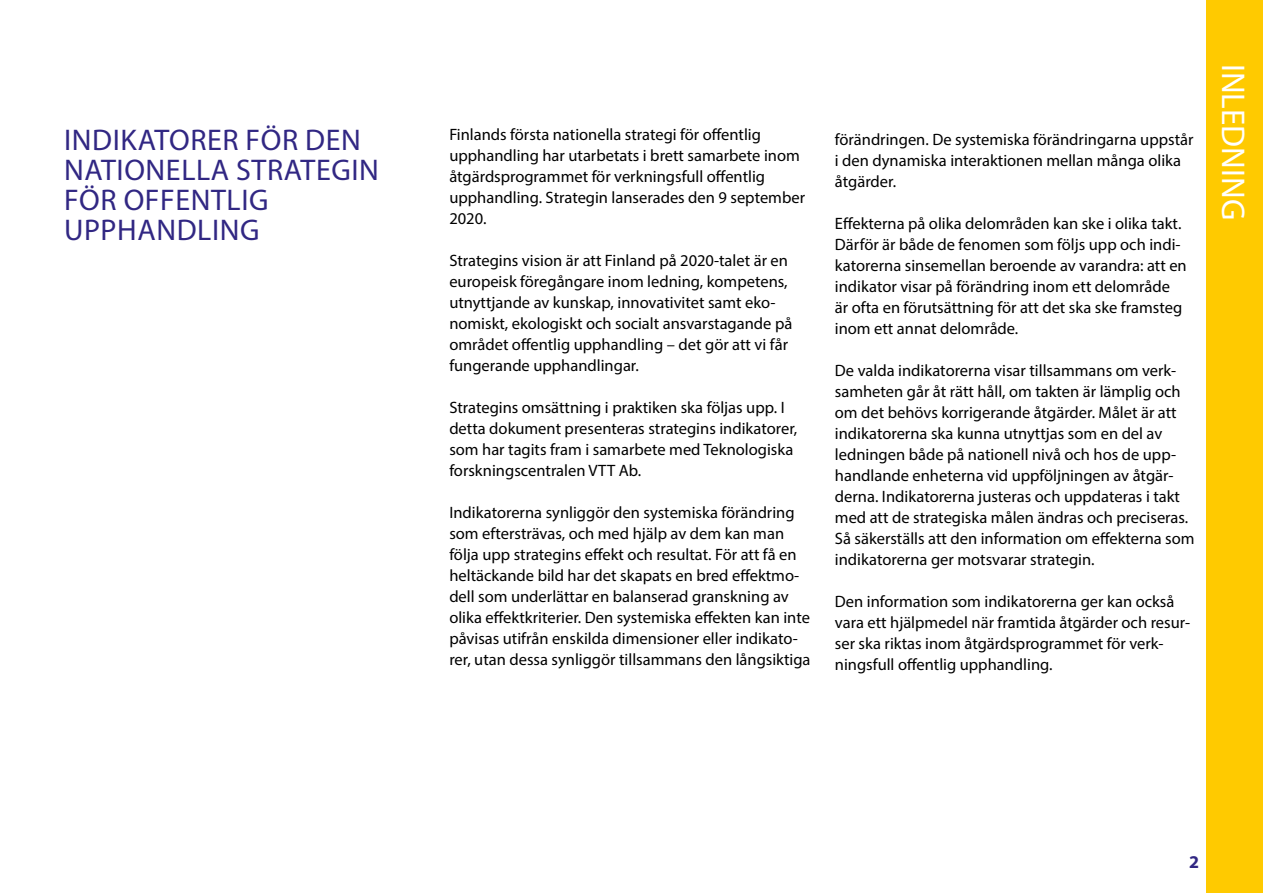
<style>
.page{position:relative;width:1263px;height:893px;background:#fff}
.page>*{position:absolute;margin:0;border:0;box-sizing:border-box;transform-origin:0 0}
.t1{font:33px "Myriad Pro";color:#fff}
.Väliotsikko{font:30px/30px "Myriad Pro";letter-spacing:.02em;color:#312783}
.t2{font:700 18px "Myriad Pro";color:#312783}
.Leipäteksti{font:16.5px/21px "Myriad Pro";color:#000}
</style>
<div class="page">
<div style="left:1206px;top:0;width:57px;height:893px;background:#ffca00"></div>
<h1 class="Väliotsikko" style="left:64px;top:125px;width:316px">INDIKATORER FÖR DEN<br>NATIONELLA STRATEGIN<br>FÖR OFFENTLIG<br>UPPHANDLING</h1>
<p class="Leipäteksti" style="left:449px;top:124px;width:357px">Finlands första nationella strategi för offentlig upphandling har utarbetats i brett samarbete inom åtgärdsprogrammet för verkningsfull offentlig upphandling. Strategin lanserades den 9 september 2020.</p>
<p class="Leipäteksti" style="left:449px;top:250px;width:344px">Strategins vision är att Finland på 2020-talet är en europeisk föregångare inom ledning, kompetens, utnyttjande av kunskap, innovativitet samt eko&shy;nomiskt, ekologiskt och socialt ansvarstagande på området offentlig upphandling – det gör att vi får fungerande upphandlingar.</p>
<p class="Leipäteksti" style="left:449px;top:397px;width:349px">Strategins omsättning i praktiken ska följas upp. I detta dokument presenteras strategins indikatorer, som har tagits fram i samarbete med Teknologiska forskningscentralen VTT Ab.</p>
<p class="Leipäteksti" style="left:449px;top:502px;width:363px">Indikatorerna synliggör den systemiska förändring som eftersträvas, och med hjälp av dem kan man följa upp strategins effekt och resultat. För att få en heltäckande bild har det skapats en bred effektmo&shy;dell som underlättar en balanserad granskning av olika effektkriterier. Den systemiska effekten kan inte påvisas utifrån enskilda dimensioner eller indikato&shy;rer, utan dessa synliggör tillsammans den långsiktiga</p>
<p class="Leipäteksti" style="left:835px;top:129px;width:360px">förändringen. De systemiska förändringarna uppstår i den dynamiska interaktionen mellan många olika åtgärder.</p>
<p class="Leipäteksti" style="left:835px;top:213px;width:353px">Effekterna på olika delområden kan ske i olika takt.<br>Därför är både de fenomen som följs upp och indi&shy;katorerna sinsemellan beroende av varandra: att en indikator visar på förändring inom ett delområde är ofta en förutsättning för att det ska ske framsteg inom ett annat delområde.</p>
<p class="Leipäteksti" style="left:835px;top:360px;width:361px">De valda indikatorerna visar tillsammans om verk&shy;samheten går åt rätt håll, om takten är lämplig och om det behövs korrigerande åtgärder. Målet är att indikatorerna ska kunna utnyttjas som en del av ledningen både på nationell nivå och hos de upp&shy;handlande enheterna vid uppföljningen av åtgär&shy;derna. Indikatorerna justeras och uppdateras i takt med att de strategiska målen ändras och preciseras.<br>Så säkerställs att den information om effekterna som indikatorerna ger motsvarar strategin.</p>
<p class="Leipäteksti" style="left:835px;top:591px;width:357px">Den information som indikatorerna ger kan också vara ett hjälpmedel när framtida åtgärder och resur&shy;ser ska riktas inom åtgärdsprogrammet för verk&shy;ningsfull offentlig upphandling.</p>
<p class="t1" style="left:1254px;top:64px;width:158px;rotate:90deg">INLEDNING</p>
<p class="t2" style="left:1189px;top:850px;width:11px">2</p>
</div>
